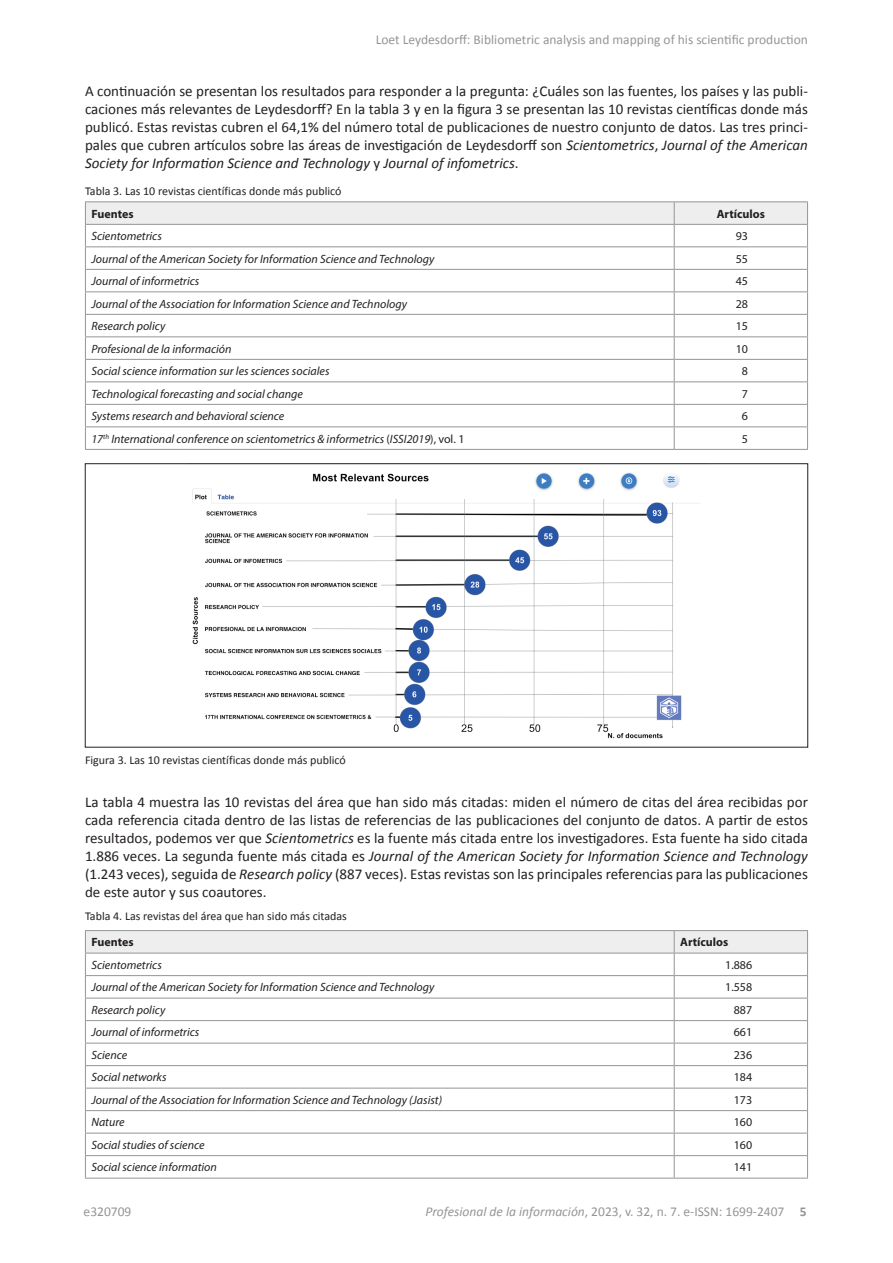
<style>
.page{position:relative;width:893px;height:1263px;background:#fff}
.page>*{position:absolute;margin:0;border:0;box-sizing:border-box;transform-origin:0 0}
.t1{font:15px/18px "Calibri";color:#231f20;text-align:justify}
.t2{font:13.5px "Calibri";color:#939598}
.t3{font:italic 12px "Myriad Pro";color:#231f20}
.t4{font:12px "Calibri";color:#231f20}
.t5{font:12px "Myriad Pro";color:#231f20}
.t6{font:700 12px "Myriad Pro";color:#231f20}
.s1{font-style:italic}
.s2{font-style:normal}
.s3{font-weight:700}
</style>
<div class="page">
<hr style="left:85px;top:201px;width:589px;height:1px;background:#939598">
<hr style="left:674px;top:201px;width:134px;height:1px;background:#939598">
<svg style="left:85px;top:202px;width:723px;height:247px"></svg>
<hr style="left:85px;top:449px;width:589px;height:1px;background:#939598">
<hr style="left:674px;top:449px;width:134px;height:1px;background:#939598">
<svg style="left:85px;top:930px;width:723px;height:248px"></svg>
<hr style="left:85px;top:1178px;width:589px;height:1px;background:#939598">
<hr style="left:674px;top:1178px;width:134px;height:1px;background:#939598">
<img style="left:192px;top:472px;width:508px;height:267px">
<p class="t2" style="left:376px;top:31px;width:434px">Loet Leydesdorff: Bibliometric analysis and mapping of his scientific production</p>
<p class="t1" style="left:85px;top:82px;width:724px">A continuación se presentan los resultados para responder a la pregunta: ¿Cuáles son las fuentes, los países y las publi&shy;caciones más relevantes de Leydesdorff? En la tabla 3 y en la figura 3 se presentan las 10 revistas científicas donde más publicó. Estas revistas cubren el 64,1% del número total de publicaciones de nuestro conjunto de datos. Las tres princi&shy;pales que cubren artículos sobre las áreas de investigación de Leydesdorff son <span class="s1">Scientometrics</span>, <span class="s1">Journal of the American Society for Information Science and Technology</span> y <span class="s1">Journal of infometrics</span>.</p>
<p class="t4" style="left:85px;top:184px;width:258px">Tabla 3. Las 10 revistas científicas donde más publicó</p>
<p class="t6" style="left:91px;top:206px;width:44px">Fuentes</p>
<p class="t6" style="left:717px;top:206px;width:50px">Artículos</p>
<p class="t3" style="left:91px;top:229px;width:72px">Scientometrics</p>
<p class="t5" style="left:736px;top:229px;width:14px">93</p>
<p class="t3" style="left:91px;top:251px;width:344px">Journal of the American Society for Information Science and Technology</p>
<p class="t5" style="left:736px;top:251px;width:14px">55</p>
<p class="t3" style="left:91px;top:274px;width:109px">Journal of informetrics</p>
<p class="t5" style="left:736px;top:274px;width:14px">45</p>
<p class="t3" style="left:91px;top:296px;width:317px">Journal of the Association for Information Science and Technology</p>
<p class="t5" style="left:736px;top:296px;width:14px">28</p>
<p class="t3" style="left:91px;top:319px;width:75px">Research policy</p>
<p class="t5" style="left:736px;top:319px;width:14px">15</p>
<p class="t3" style="left:91px;top:341px;width:142px">Profesional de la información</p>
<p class="t5" style="left:736px;top:341px;width:14px">10</p>
<p class="t3" style="left:91px;top:364px;width:240px">Social science information sur les sciences sociales</p>
<p class="t5" style="left:742px;top:364px;width:8px">8</p>
<p class="t3" style="left:91px;top:386px;width:213px">Technological forecasting and social change</p>
<p class="t5" style="left:742px;top:386px;width:8px">7</p>
<p class="t3" style="left:91px;top:409px;width:194px">Systems research and behavioral science</p>
<p class="t5" style="left:742px;top:409px;width:8px">6</p>
<p class="t3" style="left:91px;top:431px;width:375px">17<sup>th</sup> International conference on scientometrics &amp; informetrics <span class="s2">(</span>ISSI2019<span class="s2">), vol. 1</span></p>
<p class="t5" style="left:742px;top:431px;width:8px">5</p>
<p class="t4" style="left:85px;top:752px;width:262px">Figura 3. Las 10 revistas científicas donde más publicó</p>
<p class="t1" style="left:85px;top:792px;width:724px">La tabla 4 muestra las 10 revistas del área que han sido más citadas: miden el número de citas del área recibidas por cada referencia citada dentro de las listas de referencias de las publicaciones del conjunto de datos. A partir de estos resultados, podemos ver que <span class="s1">Scientometrics</span> es la fuente más citada entre los investigadores. Esta fuente ha sido citada 1.886 veces. La segunda fuente más citada es <span class="s1">Journal of the American Society for Information Science and Technology </span>(1.243 veces), seguida de <span class="s1">Research policy</span> (887 veces). Estas revistas son las principales referencias para las publicaciones de este autor y sus coautores.</p>
<p class="t4" style="left:85px;top:908px;width:263px">Tabla 4. Las revistas del área que han sido más citadas</p>
<p class="t6" style="left:91px;top:934px;width:44px">Fuentes</p>
<p class="t6" style="left:680px;top:934px;width:50px">Artículos</p>
<p class="t3" style="left:91px;top:957px;width:72px">Scientometrics</p>
<p class="t5" style="left:725px;top:957px;width:29px">1.886</p>
<p class="t3" style="left:91px;top:980px;width:344px">Journal of the American Society for Information Science and Technology</p>
<p class="t5" style="left:725px;top:980px;width:29px">1.558</p>
<p class="t3" style="left:91px;top:1002px;width:75px">Research policy</p>
<p class="t5" style="left:734px;top:1002px;width:20px">887</p>
<p class="t3" style="left:91px;top:1025px;width:109px">Journal of informetrics</p>
<p class="t5" style="left:734px;top:1025px;width:20px">661</p>
<p class="t3" style="left:91px;top:1047px;width:37px">Science</p>
<p class="t5" style="left:734px;top:1047px;width:20px">236</p>
<p class="t3" style="left:91px;top:1070px;width:77px">Social networks</p>
<p class="t5" style="left:734px;top:1070px;width:20px">184</p>
<p class="t3" style="left:91px;top:1092px;width:352px">Journal of the Association for Information Science and Technology (Jasist)</p>
<p class="t5" style="left:734px;top:1092px;width:20px">173</p>
<p class="t3" style="left:91px;top:1115px;width:35px">Nature</p>
<p class="t5" style="left:734px;top:1115px;width:20px">160</p>
<p class="t3" style="left:91px;top:1137px;width:115px">Social studies of science</p>
<p class="t5" style="left:734px;top:1137px;width:20px">160</p>
<p class="t3" style="left:91px;top:1160px;width:127px">Social science information</p>
<p class="t5" style="left:734px;top:1160px;width:20px">141</p>
<p class="t2" style="left:84px;top:1203px;width:49px">e320709</p>
<p class="t2" style="left:425px;top:1203px;width:383px"><span class="s1">Profesional de la información</span>, 2023, v. 32, n. 7. e-ISSN: 1699-2407 <span class="s3">5</span></p>
</div>
